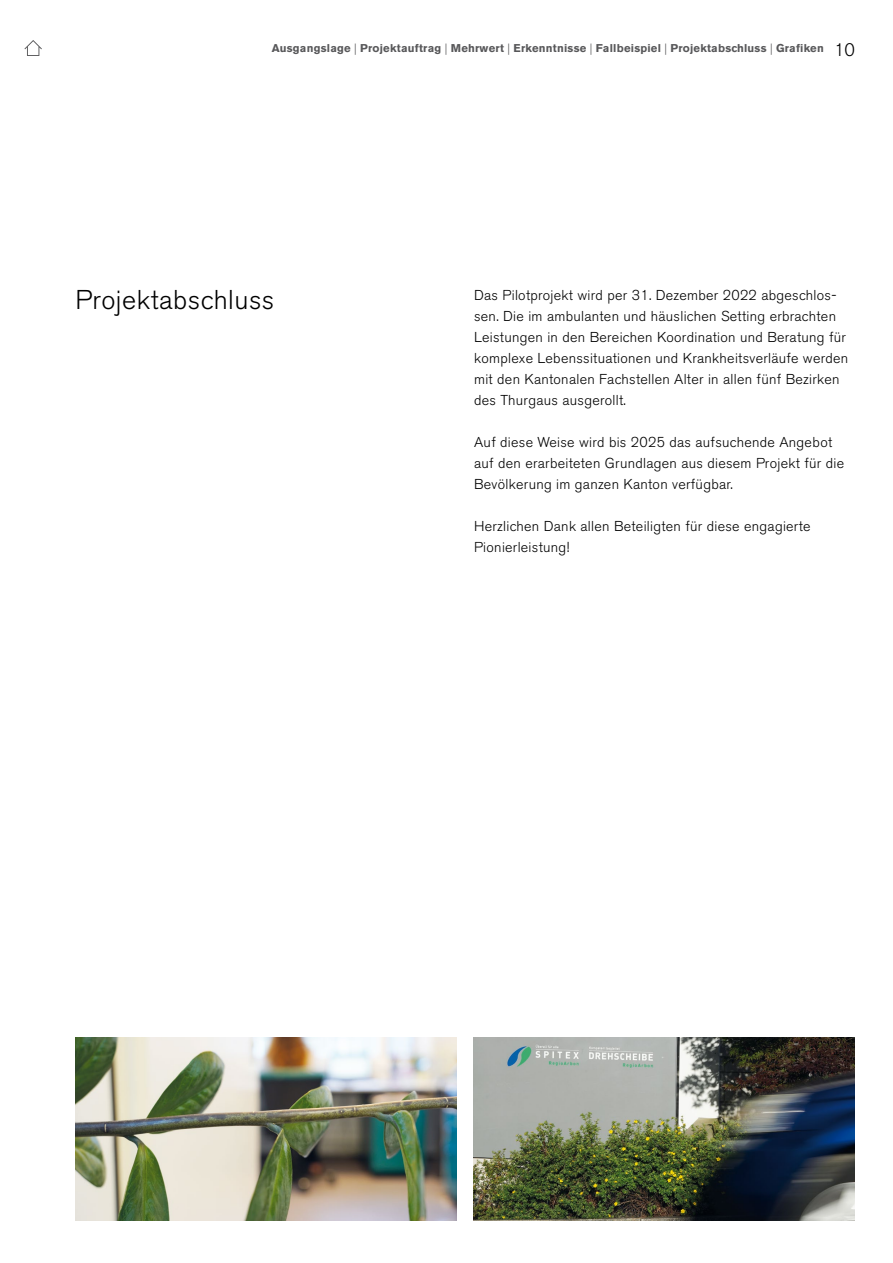
<style>
.page{position:relative;width:893px;height:1263px;background:#fff}
.page>*{position:absolute;margin:0;border:0;box-sizing:border-box;transform-origin:0 0}
.t1{font:300 27px "Akzidenz Grotesk BE";letter-spacing:.02em;color:#000}
.t2{font:300 18px "Akzidenz Grotesk BE";color:#000}
.t3{font:300 14.25px/21px "Akzidenz Grotesk BE";letter-spacing:.02em;color:#000}
.t4{font:700 11.25px "Akzidenz Grotesk BE";letter-spacing:.02em;color:#58585a}
.s1{font-weight:300}
</style>
<div class="page">
<img style="left:474px;top:1037px;width:381px;height:183px">
<img style="left:75px;top:1037px;width:381px;height:183px">
<svg style="left:24px;top:40px;width:18px;height:16px"></svg>
<p class="t4" style="left:272px;top:42px;width:553px">Ausgangslage <span class="s1">|</span> Projektauftrag <span class="s1">|</span> Mehrwert <span class="s1">|</span> Erkenntnisse <span class="s1">|</span> Fallbeispiel <span class="s1">|</span> Projektabschluss <span class="s1">|</span> Grafiken</p>
<p class="t2" style="left:834px;top:40px;width:22px">10</p>
<h1 class="t1" style="left:75px;top:285px;width:200px">Projektabschluss</h1>
<p class="t3" style="left:474px;top:285px;width:376px">Das Pilotprojekt wird per 31. Dezember 2022 abgeschlos&shy;sen. Die im ambulanten und häuslichen Setting erbrachten Leistungen in den Bereichen Koordination und Beratung für komplexe Lebenssituationen und Krankheitsverläufe werden mit den Kantonalen Fachstellen Alter in allen fünf Bezirken des Thurgaus ausgerollt.</p>
<p class="t3" style="left:474px;top:432px;width:371px">Auf diese Weise wird bis 2025 das aufsuchende Angebot auf den erarbeiteten Grundlagen aus diesem Projekt für die<br>Bevölkerung im ganzen Kanton verfügbar.</p>
<p class="t3" style="left:474px;top:516px;width:338px">Herzlichen Dank allen Beteiligten für diese engagierte<br>Pionierleistung!</p>
</div>
